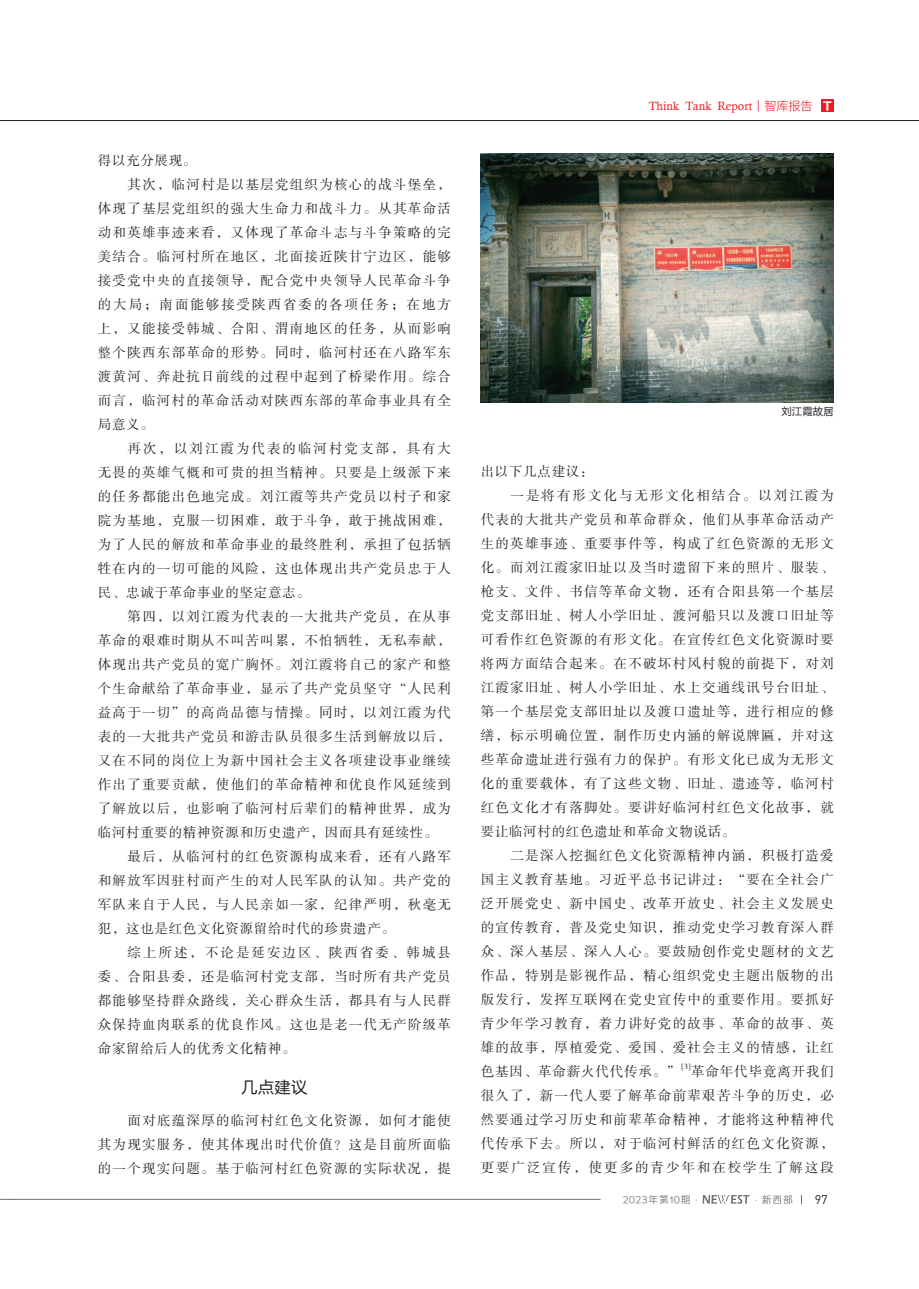
<style>
.page{position:relative;width:919px;height:1289px;background:#fff}
.page>*{position:absolute;margin:0;border:0;box-sizing:border-box;transform-origin:0 0}
.t1{font:16.5px "FZLTHK GBK1 0";color:#231f20}
.t2{font:13.5px/24px "FZSSK GBK1 0";letter-spacing:.095em;color:#231f20;text-align:justify}
.t3{font:13.5px "FZSSK GBK1 0";letter-spacing:.05em;color:#231f20}
.t4{font:13.5px "FZSSK GBK1 0";letter-spacing:.145em;color:#231f20}
.t5{font:13.5px "FZSSK GBK1 0";letter-spacing:.06em;color:#231f20}
.t6{font:12.45px "DIN";color:#231f20}
.t7{font:12px "Calisto";color:#ee1d23}
.t8{font:10.5px "FZLTHK GBK1 0";color:#231f20}
.t9{font:9.75px "Loong Flash Sans GB Regular";letter-spacing:.1em;color:#6c6d70}
.t10{font:7.8px "FZSSK GBK1 0";color:#231f20}
.s1{font-family:"FZLTXHK GBK1 0"}
.s2{font-family:"FZLTDHK GBK1 0";font-size:11.4px;color:#fff}
</style>
<div class="page">
<svg style="left:0;top:1199px;width:13px;height:1px"></svg>
<svg style="left:0;top:120px;width:13px;height:1px"></svg>
<hr style="left:13px;top:1199px;width:587px;height:1px;background:#6c6d70">
<svg style="left:702px;top:1195px;width:47px;height:8px"></svg>
<hr style="left:13px;top:120px;width:905px;height:1px;background:#231f20">
<img style="left:480px;top:153px;width:353px;height:249px">
<div style="left:821px;top:99px;width:12px;height:13px;background:#ee1d23"></div>
<p class="t2" style="left:98px;top:149px;width:100px">得以充分展现。</p>
<p class="t2" style="left:128px;top:173px;width:325px">其次，临河村是以基层党组织为核心的战斗堡垒，</p>
<p class="t2" style="left:98px;top:197px;width:354px">体现了基层党组织的强大生命力和战斗力。从其革命活</p>
<p class="t2" style="left:98px;top:221px;width:354px">动和英雄事迹来看，又体现了革命斗志与斗争策略的完</p>
<p class="t2" style="left:98px;top:245px;width:354px">美结合。临河村所在地区，北面接近陕甘宁边区，能够</p>
<p class="t2" style="left:98px;top:269px;width:354px">接受党中央的直接领导，配合党中央领导人民革命斗争</p>
<p class="t4" style="left:98px;top:297px;width:354px">的大局；南面能够接受陕西省委的各项任务；在地方</p>
<p class="t2" style="left:98px;top:317px;width:354px">上，又能接受韩城、合阳、渭南地区的任务，从而影响</p>
<p class="t2" style="left:98px;top:341px;width:354px">整个陕西东部革命的形势。同时，临河村还在八路军东</p>
<p class="t2" style="left:98px;top:365px;width:354px">渡黄河、奔赴抗日前线的过程中起到了桥梁作用。综合</p>
<p class="t2" style="left:98px;top:389px;width:354px">而言，临河村的革命活动对陕西东部的革命事业具有全</p>
<p class="t2" style="left:98px;top:413px;width:58px">局意义。</p>
<p class="t4" style="left:128px;top:441px;width:325px">再次，以刘江霞为代表的临河村党支部，具有大</p>
<p class="t2" style="left:98px;top:461px;width:354px">无畏的英雄气概和可贵的担当精神。只要是上级派下来</p>
<p class="t2" style="left:98px;top:485px;width:354px">的任务都能出色地完成。刘江霞等共产党员以村子和家</p>
<p class="t2" style="left:98px;top:509px;width:354px">院为基地，克服一切困难，敢于斗争，敢于挑战困难，</p>
<p class="t2" style="left:98px;top:533px;width:354px">为了人民的解放和革命事业的最终胜利，承担了包括牺</p>
<p class="t2" style="left:98px;top:557px;width:354px">牲在内的一切可能的风险，这也体现出共产党员忠于人</p>
<p class="t3" style="left:98px;top:585px;width:213px">民、忠诚于革命事业的坚定意志。</p>
<p class="t2" style="left:128px;top:605px;width:325px">第四，以刘江霞为代表的一大批共产党员，在从事</p>
<p class="t2" style="left:98px;top:629px;width:354px">革命的艰难时期从不叫苦叫累，不怕牺牲，无私奉献，</p>
<p class="t2" style="left:98px;top:653px;width:354px">体现出共产党员的宽广胸怀。刘江霞将自己的家产和整</p>
<p class="t2" style="left:98px;top:677px;width:354px">个生命献给了革命事业，显示了共产党员坚守“人民利</p>
<p class="t2" style="left:98px;top:701px;width:354px">益高于一切”的高尚品德与情操。同时，以刘江霞为代</p>
<p class="t2" style="left:98px;top:725px;width:354px">表的一大批共产党员和游击队员很多生活到解放以后，</p>
<p class="t2" style="left:98px;top:749px;width:354px">又在不同的岗位上为新中国社会主义各项建设事业继续</p>
<p class="t2" style="left:98px;top:773px;width:354px">作出了重要贡献，使他们的革命精神和优良作风延续到</p>
<p class="t2" style="left:98px;top:797px;width:354px">了解放以后，也影响了临河村后辈们的精神世界，成为</p>
<p class="t3" style="left:98px;top:825px;width:341px">临河村重要的精神资源和历史遗产，因而具有延续性。</p>
<p class="t2" style="left:128px;top:845px;width:325px">最后，从临河村的红色资源构成来看，还有八路军</p>
<p class="t2" style="left:98px;top:869px;width:354px">和解放军因驻村而产生的对人民军队的认知。共产党的</p>
<p class="t2" style="left:98px;top:893px;width:354px">军队来自于人民，与人民亲如一家，纪律严明，秋毫无</p>
<p class="t3" style="left:98px;top:921px;width:298px">犯，这也是红色文化资源留给时代的珍贵遗产。</p>
<p class="t4" style="left:128px;top:945px;width:325px">综上所述，不论是延安边区、陕西省委、韩城县</p>
<p class="t2" style="left:98px;top:965px;width:354px">委、合阳县委，还是临河村党支部，当时所有共产党员</p>
<p class="t2" style="left:98px;top:989px;width:354px">都能够坚持群众路线，关心群众生活，都具有与人民群</p>
<p class="t2" style="left:98px;top:1013px;width:354px">众保持血肉联系的优良作风。这也是老一代无产阶级革</p>
<p class="t3" style="left:98px;top:1041px;width:199px">命家留给后人的优秀文化精神。</p>
<p class="t1" style="left:241px;top:1077px;width:68px">几点建议</p>
<p class="t2" style="left:98px;top:1108px;width:354px;text-indent:30px">面对底蕴深厚的临河村红色文化资源，如何才能使其为现实服务，使其体现出时代价值？这是目前所面临的一个现实问题。基于临河村红色资源的实际状况，提</p>
<p class="t7" style="left:648px;top:99px;width:186px">Think Tank Report<span class="s1">丨智库报告</span> <span class="s2">Ｔ</span></p>
<p class="t8" style="left:781px;top:406px;width:54px">刘江霞故居</p>
<p class="t3" style="left:480px;top:464px;width:114px">出以下几点建议：</p>
<p class="t4" style="left:510px;top:488px;width:325px">一是将有形文化与无形文化相结合。以刘江霞为</p>
<p class="t2" style="left:480px;top:507px;width:354px">代表的大批共产党员和革命群众，他们从事革命活动产</p>
<p class="t2" style="left:480px;top:531px;width:354px">生的英雄事迹、重要事件等，构成了红色资源的无形文</p>
<p class="t2" style="left:480px;top:555px;width:354px">化。而刘江霞家旧址以及当时遗留下来的照片、服装、</p>
<p class="t2" style="left:480px;top:579px;width:354px">枪支、文件、书信等革命文物，还有合阳县第一个基层</p>
<p class="t2" style="left:480px;top:603px;width:354px">党支部旧址、树人小学旧址、渡河船只以及渡口旧址等</p>
<p class="t2" style="left:480px;top:627px;width:354px">可看作红色资源的有形文化。在宣传红色文化资源时要</p>
<p class="t2" style="left:480px;top:651px;width:354px">将两方面结合起来。在不破坏村风村貌的前提下，对刘</p>
<p class="t2" style="left:480px;top:675px;width:354px">江霞家旧址、树人小学旧址、水上交通线讯号台旧址、</p>
<p class="t2" style="left:480px;top:699px;width:354px">第一个基层党支部旧址以及渡口遗址等，进行相应的修</p>
<p class="t2" style="left:480px;top:723px;width:354px">缮，标示明确位置，制作历史内涵的解说牌匾，并对这</p>
<p class="t2" style="left:480px;top:747px;width:354px">些革命遗址进行强有力的保护。有形文化已成为无形文</p>
<p class="t2" style="left:480px;top:771px;width:354px">化的重要载体，有了这些文物、旧址、遗迹等，临河村</p>
<p class="t2" style="left:480px;top:795px;width:354px">红色文化才有落脚处。要讲好临河村红色文化故事，就</p>
<p class="t3" style="left:480px;top:824px;width:256px">要让临河村的红色遗址和革命文物说话。</p>
<p class="t2" style="left:510px;top:843px;width:325px">二是深入挖掘红色文化资源精神内涵，积极打造爱</p>
<p class="t2" style="left:480px;top:867px;width:354px">国主义教育基地。习近平总书记讲过：“要在全社会广</p>
<p class="t2" style="left:480px;top:891px;width:354px">泛开展党史、新中国史、改革开放史、社会主义发展史</p>
<p class="t2" style="left:480px;top:915px;width:354px">的宣传教育，普及党史知识，推动党史学习教育深入群</p>
<p class="t2" style="left:480px;top:939px;width:354px">众、深入基层、深入人心。要鼓励创作党史题材的文艺</p>
<p class="t2" style="left:480px;top:963px;width:354px">作品，特别是影视作品，精心组织党史主题出版物的出</p>
<p class="t2" style="left:480px;top:987px;width:354px">版发行，发挥互联网在党史宣传中的重要作用。要抓好</p>
<p class="t2" style="left:480px;top:1011px;width:354px">青少年学习教育，着力讲好党的故事、革命的故事、英</p>
<p class="t2" style="left:480px;top:1035px;width:354px">雄的故事，厚植爱党、爱国、爱社会主义的情感，让红</p>
<p class="t5" style="left:480px;top:1064px;width:201px">色基因、革命薪火代代传承。”</p>
<p class="t10" style="left:681px;top:1062px;width:11px">[3]</p>
<p class="t2" style="left:480px;top:1059px;width:354px;text-indent:210px">革命年代毕竟离开我们很久了，新一代人要了解革命前辈艰苦斗争的历史，必然要通过学习历史和前辈革命精神，才能将这种精神代代传承下去。所以，对于临河村鲜活的红色文化资源，更要广泛宣传，使更多的青少年和在校学生了解这段</p>
<p class="t9" style="left:623px;top:1194px;width:171px">2023年第10期·　　　　 ·新西部</p>
<p class="t6" style="left:814px;top:1191px;width:7px">97</p>
</div>
